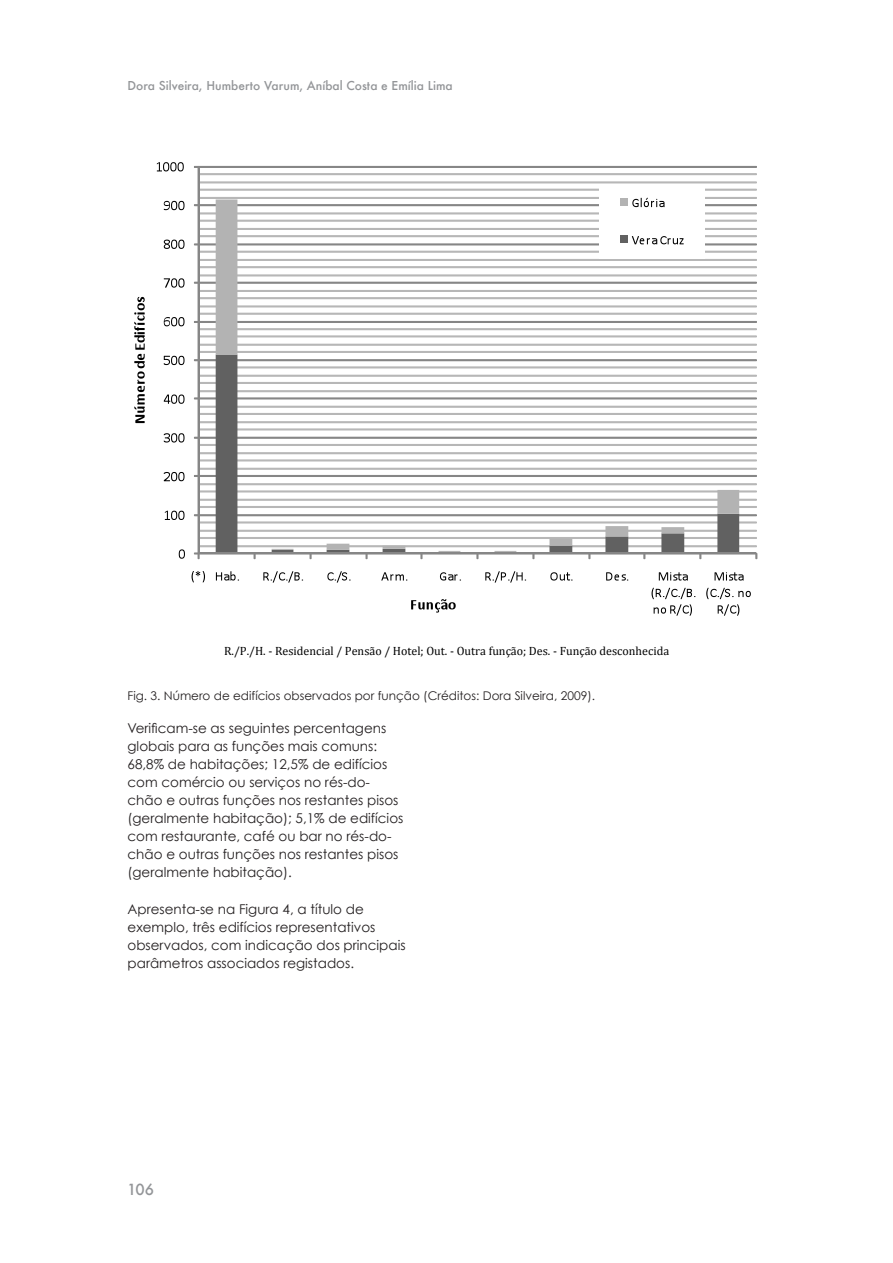
<style>
.page{position:relative;width:893px;height:1263px;background:#fff}
.page>*{position:absolute;margin:0;border:0;box-sizing:border-box;transform-origin:0 0}
.t1{font:500 15px "Futura";color:#939598}
.t2{font:13.5px/18px "Century Gothic";color:#231f20}
.t3{font:12px "Cambria";color:#000}
.Legenda{font:12px "Century Gothic";color:#231f20}
.t4{font:500 12px "Futura";color:#939598}
</style>
<div class="page">
<div style="left:198px;top:545px;width:559px;height:2px;border:1px solid #b7b7b7"></div>
<div style="left:198px;top:537px;width:559px;height:2px;border:1px solid #b7b7b7"></div>
<div style="left:198px;top:530px;width:559px;height:2px;border:1px solid #b7b7b7"></div>
<div style="left:198px;top:521px;width:559px;height:2px;border:1px solid #b7b7b7"></div>
<div style="left:198px;top:506px;width:559px;height:2px;border:1px solid #b7b7b7"></div>
<div style="left:198px;top:499px;width:559px;height:2px;border:1px solid #b7b7b7"></div>
<div style="left:198px;top:490px;width:559px;height:2px;border:1px solid #b7b7b7"></div>
<div style="left:198px;top:483px;width:559px;height:2px;border:1px solid #b7b7b7"></div>
<div style="left:198px;top:468px;width:559px;height:2px;border:1px solid #b7b7b7"></div>
<div style="left:198px;top:459px;width:559px;height:2px;border:1px solid #b7b7b7"></div>
<div style="left:198px;top:452px;width:559px;height:2px;border:1px solid #b7b7b7"></div>
<div style="left:198px;top:444px;width:559px;height:2px;border:1px solid #b7b7b7"></div>
<div style="left:198px;top:428px;width:559px;height:2px;border:1px solid #b7b7b7"></div>
<div style="left:198px;top:421px;width:559px;height:2px;border:1px solid #b7b7b7"></div>
<div style="left:198px;top:413px;width:559px;height:2px;border:1px solid #b7b7b7"></div>
<div style="left:198px;top:406px;width:559px;height:2px;border:1px solid #b7b7b7"></div>
<div style="left:198px;top:390px;width:559px;height:2px;border:1px solid #b7b7b7"></div>
<div style="left:198px;top:382px;width:559px;height:2px;border:1px solid #b7b7b7"></div>
<div style="left:198px;top:375px;width:559px;height:2px;border:1px solid #b7b7b7"></div>
<div style="left:198px;top:366px;width:559px;height:2px;border:1px solid #b7b7b7"></div>
<div style="left:198px;top:351px;width:559px;height:2px;border:1px solid #b7b7b7"></div>
<div style="left:198px;top:344px;width:559px;height:2px;border:1px solid #b7b7b7"></div>
<div style="left:198px;top:335px;width:559px;height:2px;border:1px solid #b7b7b7"></div>
<div style="left:198px;top:328px;width:559px;height:2px;border:1px solid #b7b7b7"></div>
<div style="left:198px;top:313px;width:559px;height:2px;border:1px solid #b7b7b7"></div>
<div style="left:198px;top:305px;width:559px;height:2px;border:1px solid #b7b7b7"></div>
<div style="left:198px;top:297px;width:559px;height:2px;border:1px solid #b7b7b7"></div>
<div style="left:198px;top:290px;width:559px;height:2px;border:1px solid #b7b7b7"></div>
<div style="left:198px;top:274px;width:559px;height:2px;border:1px solid #b7b7b7"></div>
<div style="left:198px;top:266px;width:559px;height:2px;border:1px solid #b7b7b7"></div>
<div style="left:198px;top:259px;width:559px;height:2px;border:1px solid #b7b7b7"></div>
<div style="left:198px;top:251px;width:559px;height:2px;border:1px solid #b7b7b7"></div>
<div style="left:198px;top:235px;width:559px;height:2px;border:1px solid #b7b7b7"></div>
<div style="left:198px;top:228px;width:559px;height:2px;border:1px solid #b7b7b7"></div>
<div style="left:198px;top:220px;width:559px;height:2px;border:1px solid #b7b7b7"></div>
<div style="left:198px;top:212px;width:559px;height:2px;border:1px solid #b7b7b7"></div>
<div style="left:198px;top:197px;width:559px;height:2px;border:1px solid #b7b7b7"></div>
<div style="left:198px;top:189px;width:559px;height:2px;border:1px solid #b7b7b7"></div>
<div style="left:198px;top:181px;width:559px;height:2px;border:1px solid #b7b7b7"></div>
<div style="left:198px;top:173px;width:559px;height:2px;border:1px solid #b7b7b7"></div>
<div style="left:198px;top:514px;width:559px;height:2px;border:1px solid #868686"></div>
<div style="left:198px;top:475px;width:559px;height:2px;border:1px solid #868686"></div>
<div style="left:198px;top:437px;width:559px;height:2px;border:1px solid #868686"></div>
<div style="left:198px;top:397px;width:559px;height:2px;border:1px solid #868686"></div>
<div style="left:198px;top:359px;width:559px;height:2px;border:1px solid #868686"></div>
<div style="left:198px;top:321px;width:559px;height:2px;border:1px solid #868686"></div>
<div style="left:198px;top:282px;width:559px;height:2px;border:1px solid #868686"></div>
<div style="left:198px;top:243px;width:559px;height:2px;border:1px solid #868686"></div>
<div style="left:198px;top:204px;width:559px;height:2px;border:1px solid #868686"></div>
<div style="left:198px;top:166px;width:559px;height:2px;border:1px solid #868686"></div>
<svg style="left:216px;top:199px;width:523px;height:353px"></svg>
<div style="left:198px;top:166px;width:2px;height:388px;border:1px solid #868686"></div>
<div style="left:198px;top:552px;width:559px;height:2px;border:1px solid #868686"></div>
<svg style="left:194px;top:552px;width:6px;height:7px"></svg>
<svg style="left:254px;top:553px;width:2px;height:6px"></svg>
<svg style="left:310px;top:553px;width:2px;height:6px"></svg>
<svg style="left:365px;top:553px;width:3px;height:6px"></svg>
<svg style="left:420px;top:553px;width:3px;height:6px"></svg>
<svg style="left:476px;top:553px;width:2px;height:6px"></svg>
<svg style="left:532px;top:553px;width:2px;height:6px"></svg>
<svg style="left:588px;top:553px;width:2px;height:6px"></svg>
<svg style="left:643px;top:553px;width:2px;height:6px"></svg>
<svg style="left:699px;top:553px;width:2px;height:6px"></svg>
<svg style="left:755px;top:553px;width:2px;height:6px"></svg>
<svg style="left:179px;top:549px;width:6px;height:10px"></svg>
<svg style="left:165px;top:511px;width:20px;height:9px"></svg>
<svg style="left:164px;top:472px;width:21px;height:9px"></svg>
<svg style="left:164px;top:433px;width:21px;height:9px"></svg>
<svg style="left:164px;top:394px;width:21px;height:10px"></svg>
<svg style="left:164px;top:356px;width:21px;height:9px"></svg>
<svg style="left:164px;top:317px;width:21px;height:9px"></svg>
<svg style="left:164px;top:278px;width:21px;height:10px"></svg>
<svg style="left:164px;top:240px;width:21px;height:9px"></svg>
<svg style="left:164px;top:201px;width:21px;height:9px"></svg>
<svg style="left:157px;top:162px;width:27px;height:9px"></svg>
<svg style="left:216px;top:571px;width:23px;height:9px"></svg>
<svg style="left:263px;top:571px;width:40px;height:12px"></svg>
<svg style="left:327px;top:571px;width:24px;height:12px"></svg>
<svg style="left:381px;top:572px;width:26px;height:8px"></svg>
<svg style="left:440px;top:572px;width:21px;height:8px"></svg>
<svg style="left:485px;top:571px;width:41px;height:12px"></svg>
<svg style="left:550px;top:572px;width:23px;height:8px"></svg>
<svg style="left:606px;top:572px;width:22px;height:8px"></svg>
<svg style="left:659px;top:572px;width:29px;height:8px"></svg>
<svg style="left:651px;top:588px;width:44px;height:28px"></svg>
<svg style="left:714px;top:572px;width:30px;height:8px"></svg>
<svg style="left:706px;top:588px;width:45px;height:28px"></svg>
<svg style="left:134px;top:297px;width:11px;height:126px"></svg>
<svg style="left:411px;top:599px;width:45px;height:13px"></svg>
<div style="left:599px;top:184px;width:106px;height:74px;background:#fff"></div>
<div style="left:620px;top:198px;width:7px;height:8px;background:#b3b3b3"></div>
<svg style="left:632px;top:198px;width:32px;height:9px"></svg>
<div style="left:620px;top:236px;width:7px;height:7px;background:#616161"></div>
<svg style="left:632px;top:236px;width:52px;height:8px"></svg>
<svg style="left:192px;top:571px;width:13px;height:11px"></svg>
<p class="t4" style="left:128px;top:77px;width:327px">Dora Silveira, Humberto Varum, Aníbal Costa e Emília Lima</p>
<p class="t3" style="left:224px;top:644px;width:447px">R./P./H. --‐ Residencial / Pensão / Hotel; Out. --‐ Outra função; Des. --‐ Função desconhecida</p>
<p class="Legenda" style="left:128px;top:688px;width:469px">Fig. 3. Número de edifícios observados por função (Créditos: Dora Silveira, 2009).</p>
<p class="t2" style="left:128px;top:719px;width:277px">Verificam-se as seguintes percentagens globais para as funções mais comuns:<br>68,8% de habitações; 12,5% de edifícios com comércio ou serviços no rés-do&shy;chão e outras funções nos restantes pisos (geralmente habitação); 5,1% de edifícios com restaurante, café ou bar no rés-do&shy;chão e outras funções nos restantes pisos (geralmente habitação).</p>
<p class="t2" style="left:128px;top:899px;width:280px">Apresenta-se na Figura 4, a título de exemplo, três edifícios representativos observados, com indicação dos principais parâmetros associados registados.</p>
<p class="t1" style="left:127px;top:1179px;width:28px">106</p>
</div>
